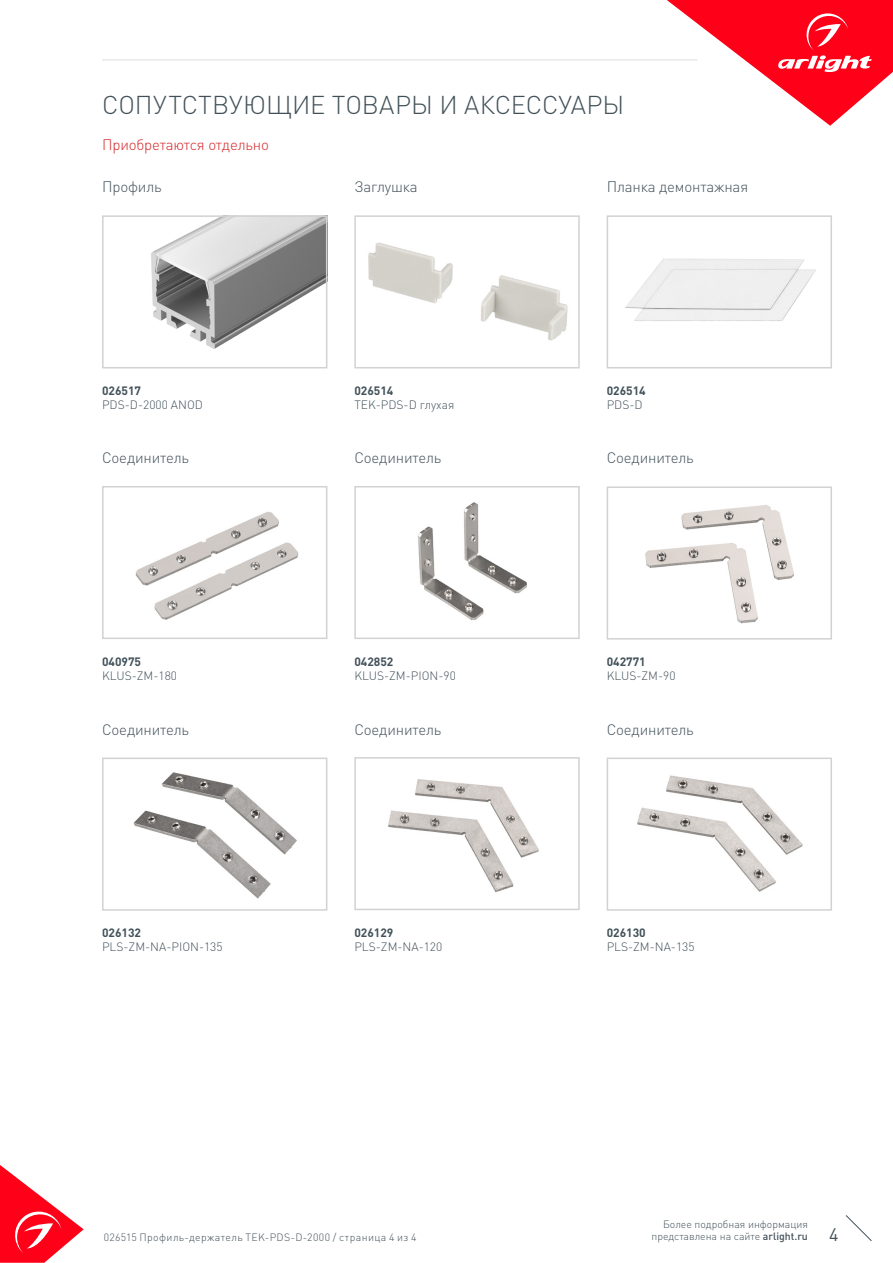
<style>
.page{position:relative;width:893px;height:1263px;background:#fff}
.page>*{position:absolute;margin:0;border:0;box-sizing:border-box;transform-origin:0 0}
.t1{font:300 25.5px "DIN Pro";color:#425159}
.t2{font:18px "DIN Pro";color:#425159}
.t3{font:300 15px "DIN Pro";letter-spacing:-.01em;color:#425159}
.t4{font:300 15px "DIN Pro";letter-spacing:-.01em;color:#d5262a}
.t5{font:300 12px "DIN Pro";color:#425159}
.t6{font:700 12px "DIN Pro";color:#425159}
.t7{font:300 10.5px "DIN Pro";color:#425159}
.t8{font:300 10.5px "DIN Pro";letter-spacing:.04em;color:#425159}
.s1{font-weight:500}
</style>
<div class="page">
<svg style="left:0;top:1165px;width:84px;height:98px"></svg>
<svg style="left:845px;top:1215px;width:27px;height:26px"></svg>
<svg style="left:667px;top:0;width:226px;height:126px"></svg>
<hr style="left:102px;top:60px;width:595px;height:1px;background:#dcdddf">
<img style="left:151px;top:218px;width:173px;height:131px">
<div style="left:102px;top:215px;width:225px;height:153px;border:2px solid #d1d2d4"></div>
<img style="left:368px;top:242px;width:200px;height:99px">
<div style="left:354px;top:215px;width:226px;height:153px;border:2px solid #d1d2d4"></div>
<img style="left:625px;top:258px;width:191px;height:63px">
<div style="left:607px;top:215px;width:225px;height:153px;border:2px solid #d1d2d4"></div>
<img style="left:637px;top:775px;width:166px;height:117px">
<div style="left:607px;top:757px;width:225px;height:154px;border:2px solid #d1d2d4"></div>
<img style="left:645px;top:505px;width:149px;height:119px">
<div style="left:607px;top:486px;width:225px;height:154px;border:2px solid #d1d2d4"></div>
<img style="left:133px;top:772px;width:164px;height:127px">
<div style="left:102px;top:757px;width:225px;height:154px;border:2px solid #d1d2d4"></div>
<img style="left:388px;top:779px;width:151px;height:113px">
<div style="left:354px;top:757px;width:226px;height:153px;border:2px solid #d1d2d4"></div>
<img style="left:135px;top:511px;width:164px;height:109px">
<div style="left:102px;top:486px;width:225px;height:153px;border:2px solid #d1d2d4"></div>
<img style="left:418px;top:502px;width:109px;height:118px">
<div style="left:354px;top:486px;width:226px;height:153px;border:2px solid #d1d2d4"></div>
<p class="t1" style="left:102px;top:87px;width:524px">СОПУТСТВУЮЩИЕ ТОВАРЫ И АКСЕССУАРЫ</p>
<p class="t4" style="left:102px;top:134px;width:168px">Приобретаются отдельно</p>
<p class="t3" style="left:102px;top:177px;width:61px">Профиль</p>
<p class="t3" style="left:354px;top:177px;width:65px">Заглушка</p>
<p class="t3" style="left:607px;top:177px;width:143px">Планка демонтажная</p>
<p class="t6" style="left:102px;top:382px;width:41px">026517</p>
<p class="t5" style="left:102px;top:397px;width:102px">PDS-D-2000 ANOD</p>
<p class="t6" style="left:354px;top:382px;width:41px">026514</p>
<p class="t5" style="left:354px;top:397px;width:102px">TEK-PDS-D глухая</p>
<p class="t6" style="left:607px;top:382px;width:41px">026514</p>
<p class="t5" style="left:607px;top:397px;width:37px">PDS-D</p>
<p class="t3" style="left:102px;top:448px;width:89px">Соединитель</p>
<p class="t3" style="left:354px;top:448px;width:89px">Соединитель</p>
<p class="t3" style="left:607px;top:448px;width:89px">Соединитель</p>
<p class="t6" style="left:102px;top:653px;width:41px">040975</p>
<p class="t5" style="left:102px;top:668px;width:77px">KLUS-ZM-180</p>
<p class="t6" style="left:354px;top:653px;width:41px">042852</p>
<p class="t5" style="left:354px;top:668px;width:103px">KLUS-ZM-PION-90</p>
<p class="t6" style="left:607px;top:653px;width:41px">042771</p>
<p class="t5" style="left:607px;top:668px;width:70px">KLUS-ZM-90</p>
<p class="t3" style="left:102px;top:719px;width:89px">Соединитель</p>
<p class="t3" style="left:354px;top:719px;width:89px">Соединитель</p>
<p class="t3" style="left:607px;top:719px;width:89px">Соединитель</p>
<p class="t6" style="left:102px;top:924px;width:41px">026132</p>
<p class="t5" style="left:102px;top:939px;width:122px">PLS-ZM-NA-PION-135</p>
<p class="t6" style="left:354px;top:924px;width:41px">026129</p>
<p class="t5" style="left:354px;top:939px;width:89px">PLS-ZM-NA-120</p>
<p class="t6" style="left:607px;top:924px;width:41px">026130</p>
<p class="t5" style="left:607px;top:939px;width:89px">PLS-ZM-NA-135</p>
<p class="t7" style="left:663px;top:1216px;width:146px">Более подробная информация</p>
<p class="t7" style="left:651px;top:1229px;width:158px">представлена на сайте <span class="s1">arlight.ru</span></p>
<p class="t8" style="left:104px;top:1230px;width:314px">026515 Профиль-держатель TEK-PDS-D-2000 / страница 4 из 4</p>
<h2 class="t2" style="left:829px;top:1222px;width:11px">4</h2>
</div>
